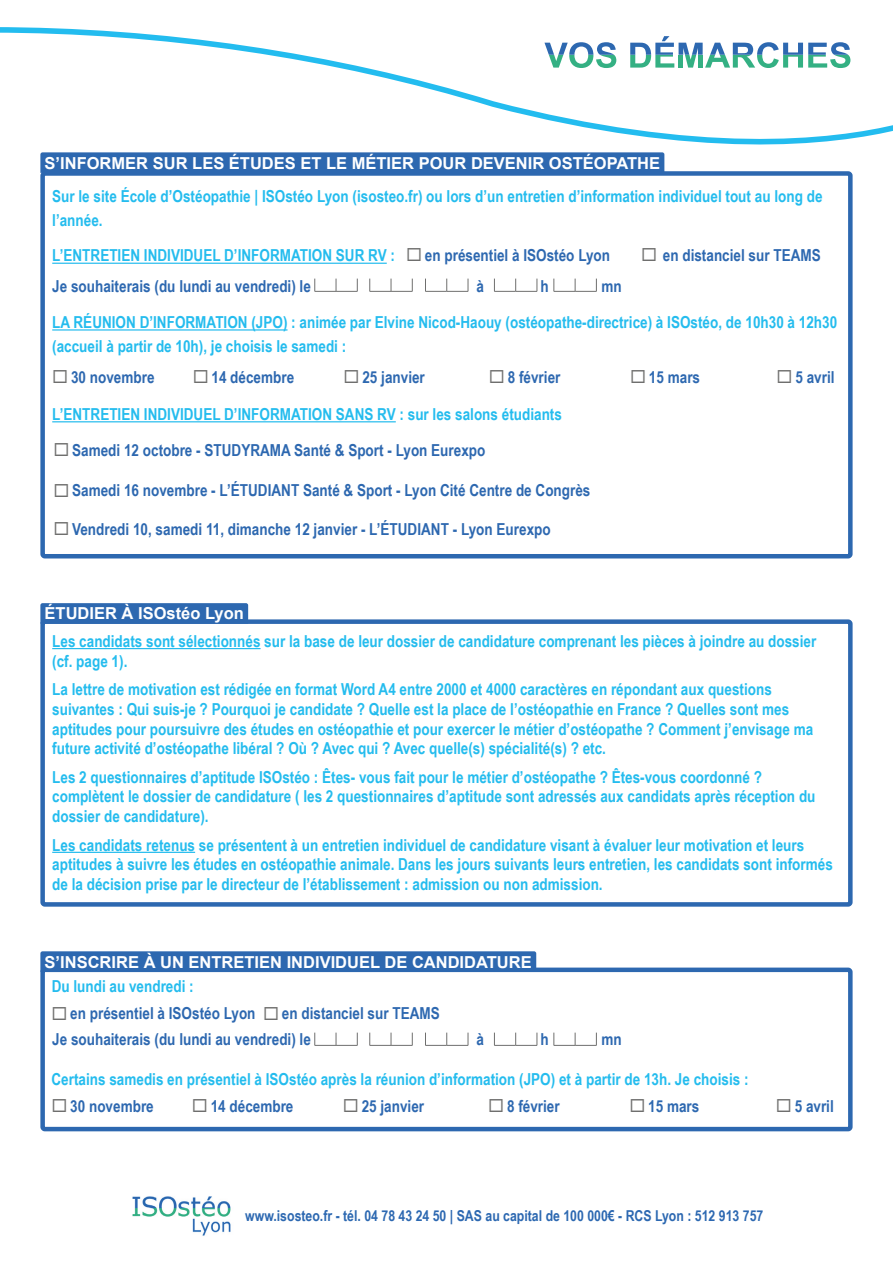
<style>
.page{position:relative;width:893px;height:1263px;background:#fff}
.page>*{position:absolute;margin:0;border:0;box-sizing:border-box;transform-origin:0 0}
.t1{font:700 16.5px/19.8px "Arial Narrow";color:#24bcee}
.t2{font:700 16.5px "Arial Narrow";color:#2d68b0}
.t3{font:700 16.5px "Arial";color:#fff}
.t4{font:700 15px "Arial Narrow";color:#2c68b1}
.s1{color:#6f6f6e}
</style>
<div class="page">
<svg style="left:0;top:27px;width:893px;height:117px"></svg>
<img style="left:132px;top:1196px;width:99px;height:40px">
<svg style="left:544px;top:42px;width:72px;height:26px"></svg>
<svg style="left:630px;top:36px;width:220px;height:32px"></svg>
<hr style="left:52px;top:648px;width:209px;height:1px;background:#24bcee">
<hr style="left:52px;top:852px;width:143px;height:1px;background:#24bcee">
<div style="left:40px;top:619px;width:813px;height:288px;border:4px solid #2d68b0;border-radius:2px"></div>
<div style="left:40px;top:603px;width:208px;height:21px;background:#2d68b0"></div>
<div style="left:40px;top:967px;width:813px;height:164px;border:4px solid #2d68b0;border-radius:2px"></div>
<div style="left:40px;top:951px;width:496px;height:21px;background:#2d68b0"></div>
<svg style="left:314px;top:1032px;width:44px;height:14px"></svg>
<svg style="left:369px;top:1032px;width:44px;height:14px"></svg>
<svg style="left:425px;top:1032px;width:44px;height:14px"></svg>
<svg style="left:494px;top:1032px;width:44px;height:14px"></svg>
<svg style="left:554px;top:1032px;width:43px;height:14px"></svg>
<div style="left:40px;top:171px;width:813px;height:387px;border:4px solid #2d68b0;border-radius:2px"></div>
<div style="left:40px;top:152px;width:624px;height:21px;background:#2d68b0"></div>
<hr style="left:52px;top:421px;width:344px;height:1px;background:#24bcee">
<hr style="left:52px;top:329px;width:236px;height:2px;background:#24bcee">
<hr style="left:52px;top:263px;width:335px;height:1px;background:#24bcee">
<svg style="left:314px;top:279px;width:44px;height:13px"></svg>
<svg style="left:369px;top:279px;width:44px;height:13px"></svg>
<svg style="left:425px;top:279px;width:44px;height:13px"></svg>
<svg style="left:494px;top:279px;width:44px;height:13px"></svg>
<svg style="left:554px;top:279px;width:43px;height:13px"></svg>
<p class="t3" style="left:45px;top:152px;width:617px">S’INFORMER SUR LES ÉTUDES ET LE MÉTIER POUR DEVENIR OSTÉOPATHE</p>
<p class="t1" style="left:52px;top:183px;width:772px;line-height:24px">Sur le site École d’Ostéopathie | ISOstéo Lyon (isosteo.fr) ou lors d’un entretien d’information individuel tout au long de l’année.</p>
<p class="t2" style="left:406px;top:243px;width:206px"><span class="s1">◻</span> en présentiel à ISOstéo Lyon</p>
<p class="t2" style="left:641px;top:243px;width:181px"><span class="s1">◻</span> en distanciel sur TEAMS</p>
<p class="t1" style="left:52px;top:245px;width:344px">L’ENTRETIEN INDIVIDUEL D’INFORMATION SUR RV :</p>
<p class="t2" style="left:52px;top:273px;width:260px">Je souhaiterais (du lundi au vendredi) le</p>
<p class="t2" style="left:476px;top:273px;width:9px">à</p>
<p class="t2" style="left:540px;top:273px;width:10px">h</p>
<p class="t2" style="left:601px;top:273px;width:22px">mn</p>
<p class="t1" style="left:52px;top:310px;width:786px;line-height:24px">LA RÉUNION D’INFORMATION (JPO) : animée par Elvine Nicod-Haouy (ostéopathe-directrice) à ISOstéo, de 10h30 à 12h30 (accueil à partir de 10h), je choisis le samedi :</p>
<p class="t2" style="left:52px;top:365px;width:104px"><span class="s1">◻</span> 30 novembre</p>
<p class="t2" style="left:193px;top:365px;width:103px"><span class="s1">◻</span> 14 décembre</p>
<p class="t2" style="left:344px;top:365px;width:83px"><span class="s1">◻</span> 25 janvier</p>
<p class="t2" style="left:489px;top:365px;width:73px"><span class="s1">◻</span> 8 février</p>
<p class="t2" style="left:630px;top:365px;width:71px"><span class="s1">◻</span> 15 mars</p>
<p class="t2" style="left:777px;top:365px;width:59px"><span class="s1">◻</span> 5 avril</p>
<p class="t1" style="left:52px;top:404px;width:511px">L’ENTRETIEN INDIVIDUEL D’INFORMATION SANS RV : sur les salons étudiants</p>
<p class="t2" style="left:53px;top:438px;width:434px"><span class="s1">◻</span> Samedi 12 octobre - STUDYRAMA Santé &amp; Sport - Lyon Eurexpo</p>
<p class="t2" style="left:53px;top:477px;width:539px"><span class="s1">◻</span> Samedi 16 novembre - L’ÉTUDIANT Santé &amp; Sport - Lyon Cité Centre de Congrès</p>
<p class="t2" style="left:53px;top:517px;width:499px"><span class="s1">◻</span> Vendredi 10, samedi 11, dimanche 12 janvier - L’ÉTUDIANT - Lyon Eurexpo</p>
<p class="t3" style="left:45px;top:603px;width:201px">ÉTUDIER À ISOstéo Lyon</p>
<p class="t1" style="left:52px;top:630px;width:766px">Les candidats sont sélectionnés sur la base de leur dossier de candidature comprenant les pièces à joindre au dossier (cf. page 1).</p>
<p class="t1" style="left:52px;top:678px;width:762px">La lettre de motivation est rédigée en format Word A4 entre 2000 et 4000 caractères en répondant aux questions suivantes : Qui suis-je ? Pourquoi je candidate ? Quelle est la place de l’ostéopathie en France ? Quelles sont mes aptitudes pour poursuivre des études en ostéopathie et pour exercer le métier d’ostéopathe ? Comment j’envisage ma future activité d’ostéopathe libéral ? Où ? Avec qui ? Avec quelle(s) spécialité(s) ? etc.</p>
<p class="t1" style="left:52px;top:766px;width:765px">Les 2 questionnaires d’aptitude ISOstéo : Êtes- vous fait pour le métier d’ostéopathe ? Êtes-vous coordonné ? complètent le dossier de candidature ( les 2 questionnaires d’aptitude sont adressés aux candidats après réception du dossier de candidature).</p>
<p class="t1" style="left:52px;top:834px;width:782px">Les candidats retenus se présentent à un entretien individuel de candidature visant à évaluer leur motivation et leurs aptitudes à suivre les études en ostéopathie animale. Dans les jours suivants leurs entretien, les candidats sont informés de la décision prise par le directeur de l’établissement : admission ou non admission.</p>
<p class="t3" style="left:45px;top:951px;width:489px">S’INSCRIRE À UN ENTRETIEN INDIVIDUEL DE CANDIDATURE</p>
<p class="t1" style="left:52px;top:975px;width:144px">Du lundi au vendredi :</p>
<p class="t2" style="left:51px;top:1001px;width:206px"><span class="s1">◻</span> en présentiel à ISOstéo Lyon</p>
<p class="t2" style="left:263px;top:1001px;width:178px"><span class="s1">◻</span> en distanciel sur TEAMS</p>
<p class="t2" style="left:52px;top:1026px;width:260px">Je souhaiterais (du lundi au vendredi) le</p>
<p class="t2" style="left:476px;top:1026px;width:9px">à</p>
<p class="t2" style="left:540px;top:1026px;width:10px">h</p>
<p class="t2" style="left:601px;top:1026px;width:22px">mn</p>
<p class="t1" style="left:51px;top:1069px;width:699px">Certains samedis en présentiel à ISOstéo après la réunion d’information (JPO) et à partir de 13h. Je choisis :</p>
<p class="t2" style="left:51px;top:1094px;width:104px"><span class="s1">◻</span> 30 novembre</p>
<p class="t2" style="left:192px;top:1094px;width:103px"><span class="s1">◻</span> 14 décembre</p>
<p class="t2" style="left:343px;top:1094px;width:83px"><span class="s1">◻</span> 25 janvier</p>
<p class="t2" style="left:488px;top:1094px;width:73px"><span class="s1">◻</span> 8 février</p>
<p class="t2" style="left:629px;top:1094px;width:71px"><span class="s1">◻</span> 15 mars</p>
<p class="t2" style="left:776px;top:1094px;width:59px"><span class="s1">◻</span> 5 avril</p>
<p class="t4" style="left:245px;top:1204px;width:520px">www.isosteo.fr - tél. 04 78 43 24 50 | SAS au capital de 100 000€ - RCS Lyon : 512 913 757</p>
</div>
